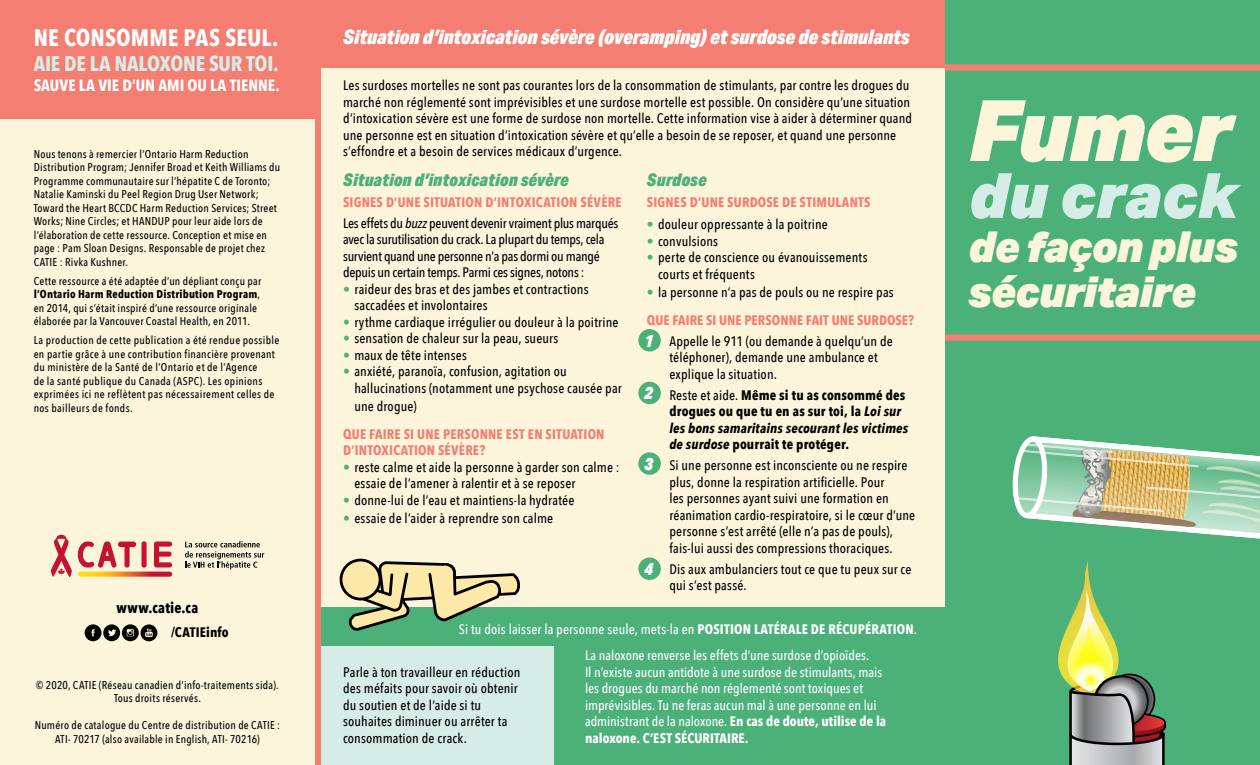
<style>
.page{position:relative;width:1260px;height:765px;background:#fcf5dc}
.page>*{position:absolute;margin:0;border:0;box-sizing:border-box;transform-origin:0 0}
.t1{font:italic 900 85px "Aktiv Grotesk";letter-spacing:-.025em;color:#fcf5dc}
.t2{font:italic 900 62.5px "Aktiv Grotesk";letter-spacing:.005em;color:#d6ede7}
.t3{font:italic 900 42.5px/45px "Aktiv Grotesk";letter-spacing:-.025em;color:#fcf5dc}
.t4{font:700 23.75px "Avenir Next Condensed";letter-spacing:.005em;color:#fff}
.t5{font:700 21.25px "Avenir Next Condensed";letter-spacing:-.01em;color:#d6ede7}
.t6{font:italic 900 20px "Aktiv Grotesk Cd";letter-spacing:.005em;color:#fff}
.t7{font:italic 900 17.5px "Aktiv Grotesk Cd";letter-spacing:.015em;color:#4cb179}
.t8{font:italic 900 17.5px "Aktiv Grotesk Cd";color:#fff}
.t9{font:700 16.25px "Avenir Next Condensed";color:#fff}
.t10{font:700 15px "Avenir Next Condensed";letter-spacing:.02em;color:#000}
.t11{font:500 13.75px/16.5px "Avenir Next Condensed";letter-spacing:.01em;color:#000}
.t12{font:500 13.75px/16.5px "Avenir Next Condensed";color:#fff}
.t13{font:500 13.75px/16.5px "Avenir Next Condensed";letter-spacing:-.02em;color:#000}
.t14{font:700 13.75px/16.5px "Avenir Next Condensed";letter-spacing:.015em;color:#f47e71}
.t15{font:700 13.75px/16.5px "Avenir Next Condensed";letter-spacing:.01em;color:#000}
.t16{font:500 11.25px/13.5px "Avenir Next Condensed";letter-spacing:.025em;color:#000}
.s1{font-weight:700}
.s2{font-style:italic}
.s3{color:#4cb179}
.s4{font-weight:500;color:#4cb179}
.s5{font-weight:500}
</style>
<div class="page">
<div style="left:945px;top:0;width:315px;height:765px;background:#4cb179"></div>
<div style="left:318px;top:608px;width:627px;height:157px;background:#4cb179"></div>
<div style="left:318px;top:647px;width:236px;height:118px;background:#d6ede7"></div>
<div style="left:0;top:0;width:315px;height:118px;background:#f47e71"></div>
<div style="left:315px;top:0;width:630px;height:68px;background:#f47e71"></div>
<div style="left:945px;top:334px;width:315px;height:7px;background:#f47e71"></div>
<div style="left:945px;top:64px;width:315px;height:7px;background:#f47e71"></div>
<div style="left:315px;top:62px;width:6px;height:703px;background:#f47e71"></div>
<svg style="left:85px;top:624px;width:72px;height:17px"></svg>
<svg style="left:1058px;top:561px;width:108px;height:204px"></svg>
<svg style="left:1012px;top:436px;width:248px;height:103px"></svg>
<svg style="left:154px;top:542px;width:18px;height:25px"></svg>
<div style="left:141px;top:541px;width:6px;height:27px;background:#c41230;border-radius:3px"></div>
<svg style="left:78px;top:572px;width:94px;height:5px"></svg>
<svg style="left:78px;top:541px;width:58px;height:27px"></svg>
<svg style="left:51px;top:535px;width:21px;height:42px"></svg>
<svg style="left:185px;top:541px;width:79px;height:28px"></svg>
<svg style="left:338px;top:558px;width:181px;height:73px"></svg>
<div style="left:638px;top:329px;width:23px;height:23px;background:#4cb179;border-radius:50%"></div>
<div style="left:638px;top:382px;width:23px;height:22px;background:#4cb179;border-radius:50%"></div>
<div style="left:638px;top:452px;width:23px;height:23px;background:#4cb179;border-radius:50%"></div>
<div style="left:638px;top:557px;width:23px;height:23px;background:#4cb179;border-radius:50%"></div>
<p class="t4" style="left:34px;top:23px;width:246px">NE CONSOMME PAS SEUL.</p>
<p class="t5" style="left:34px;top:50px;width:247px">AIE DE LA NALOXONE SUR TOI.</p>
<p class="t9" style="left:34px;top:76px;width:248px">SAUVE LA VIE D’UN AMI OU LA TIENNE.</p>
<p class="t16" style="left:34px;top:147px;width:248px">Nous tenons à remercier l’Ontario Harm Reduction Distribution Program; Jennifer Broad et Keith Williams du Programme communautaire sur l’hépatite C de Toronto; Natalie Kaminski du Peel Region Drug User Network; Toward the Heart BCCDC Harm Reduction Services; Street Works; Nine Circles; et HANDUP pour leur aide lors de l’élaboration de cette ressource. Conception et mise en page : Pam Sloan Designs. Responsable de projet chez CATIE : Rivka Kushner.</p>
<p class="t16" style="left:34px;top:274px;width:229px">Cette ressource a été adaptée d’un dépliant conçu par <span class="s1">l’Ontario Harm Reduction Distribution Program</span>, en 2014, qui s’était inspiré d’une ressource originale élaborée par la Vancouver Coastal Health, en 2011.</p>
<p class="t16" style="left:34px;top:334px;width:247px">La production de cette publication a été rendue possible en partie grâce à une contribution financière provenant du ministère de la Santé de l’Ontario et de l’Agence<br>de la santé publique du Canada (ASPC). Les opinions exprimées ici ne reflètent pas nécessairement celles de nos bailleurs de fonds.</p>
<p class="t10" style="left:117px;top:599px;width:83px">www.catie.ca</p>
<p class="t15" style="left:171px;top:624px;width:59px">/CATIEinfo</p>
<p class="t16" style="left:36px;top:678px;width:244px;text-align:center">© 2020, CATIE (Réseau canadien d’info-traitements sida).<br>Tous droits réservés.</p>
<p class="t16" style="left:35px;top:718px;width:247px;text-align:center">Numéro de catalogue du Centre de distribution de CATIE :<br>ATI- 70217 (also available in English, ATI- 70216)</p>
<p class="t6" style="left:343px;top:24px;width:568px">Situation d’intoxication sévère (overamping) et surdose de stimulants</p>
<p class="t11" style="left:343px;top:77px;width:571px">Les surdoses mortelles ne sont pas courantes lors de la consommation de stimulants, par contre les drogues du marché non réglementé sont imprévisibles et une surdose mortelle est possible. On considère qu’une situation d’intoxication sévère est une forme de surdose non mortelle. Cette information vise à aider à déterminer quand une personne est en situation d’intoxication sévère et qu’elle a besoin de se reposer, et quand une personne s’effondre et a besoin de services médicaux d’urgence.</p>
<p class="t7" style="left:343px;top:168px;width:227px">Situation d’intoxication sévère</p>
<p class="t14" style="left:343px;top:194px;width:280px">SIGNES D’UNE SITUATION D’INTOXICATION SÉVÈRE</p>
<p class="t13" style="left:343px;top:215px;width:277px">Les effets du <span class="s2">buzz</span> peuvent devenir vraiment plus marqués avec la surutilisation du crack. La plupart du temps, cela survient quand une personne n’a pas dormi ou mangé depuis un certain temps. Parmi ces signes, notons :</p>
<p class="t11" style="left:354px;top:281px;width:236px;text-indent:-11px"><span class="s3">•</span> raideur des bras et des jambes et contractions saccadées et involontaires</p>
<p class="t11" style="left:343px;top:314px;width:277px"><span class="s3">•</span> rythme cardiaque irrégulier ou douleur à la poitrine</p>
<p class="t11" style="left:343px;top:330px;width:217px"><span class="s3">•</span> sensation de chaleur sur la peau, sueurs</p>
<p class="t11" style="left:343px;top:347px;width:125px"><span class="s3">•</span> maux de tête intenses</p>
<p class="t11" style="left:354px;top:363px;width:269px;text-indent:-11px"><span class="s3">•</span> anxiété, paranoïa, confusion, agitation ou hallucinations (notamment une psychose causée par</p>
<p class="t11" style="left:354px;top:398px;width:64px">une drogue)</p>
<p class="t14" style="left:343px;top:425px;width:263px">QUE FAIRE SI UNE PERSONNE EST EN SITUATION<br>D’INTOXICATION SÉVÈRE?</p>
<p class="t11" style="left:354px;top:458px;width:267px;text-indent:-11px"><span class="s3">•</span> reste calme et aide la personne à garder son calme : essaie de l’amener à ralentir et à se reposer</p>
<p class="t11" style="left:343px;top:491px;width:233px"><span class="s3">•</span> donne-lui de l’eau et maintiens-la hydratée</p>
<p class="t11" style="left:343px;top:509px;width:212px"><span class="s3">•</span> essaie de l’aider à reprendre son calme</p>
<p class="t7" style="left:647px;top:169px;width:61px">Surdose</p>
<p class="t14" style="left:647px;top:194px;width:225px">SIGNES D’UNE SURDOSE DE STIMULANTS</p>
<p class="t11" style="left:647px;top:216px;width:183px"><span class="s3">•</span> douleur oppressante à la poitrine</p>
<p class="t11" style="left:647px;top:233px;width:73px"><span class="s3">•</span> convulsions</p>
<p class="t11" style="left:658px;top:249px;width:211px;text-indent:-11px"><span class="s3">•</span> perte de conscience ou évanouissements courts et fréquents</p>
<p class="t11" style="left:647px;top:284px;width:248px"><span class="s3">•</span> la personne n’a pas de pouls ou ne respire pas</p>
<p class="t14" style="left:647px;top:311px;width:269px">QUE FAIRE SI UNE PERSONNE FAIT UNE SURDOSE?</p>
<p class="t11" style="left:669px;top:332px;width:225px;text-indent:-22px"><span class="s3">1.</span> Appelle le 911 (ou demande à quelqu’un de téléphoner), demande une ambulance et explique la situation.</p>
<p class="t15" style="left:669px;top:386px;width:240px;text-indent:-22px"><span class="s4">1.</span> <span class="s5">Reste et aide.</span> Même si tu as consommé des drogues ou que tu en as sur toi, la <span class="s2">Loi sur les bons samaritains secourant les victimes de surdose</span> pourrait te protéger.</p>
<p class="t11" style="left:669px;top:457px;width:247px;text-indent:-22px"><span class="s3">1.</span> Si une personne est inconsciente ou ne respire plus, donne la respiration artificielle. Pour<br>les personnes ayant suivi une formation en réanimation cardio-respiratoire, si le cœur d’une personne s’est arrêté (elle n’a pas de pouls), fais-lui aussi des compressions thoraciques.</p>
<p class="t11" style="left:669px;top:560px;width:244px;text-indent:-22px"><span class="s3">1.</span> Dis aux ambulanciers tout ce que tu peux sur ce qui s’est passé.</p>
<p class="t8" style="left:645px;top:329px;width:10px">1</p>
<p class="t8" style="left:645px;top:382px;width:10px">2</p>
<p class="t8" style="left:645px;top:452px;width:10px">3</p>
<p class="t8" style="left:645px;top:558px;width:10px">4</p>
<p class="t12" style="left:459px;top:621px;width:460px">Si tu dois laisser la personne seule, mets-la en <span class="s1">POSITION LATÉRALE DE RÉCUPÉRATION</span>.</p>
<p class="t11" style="left:343px;top:663px;width:179px">Parle à ton travailleur en réduction des méfaits pour savoir où obtenir du soutien et de l’aide si tu souhaites diminuer ou arrêter ta consommation de crack.</p>
<p class="t12" style="left:585px;top:647px;width:303px">La naloxone renverse les effets d’une surdose d’opioïdes.<br>Il n’existe aucun antidote à une surdose de stimulants, mais les drogues du marché non réglementé sont toxiques et imprévisibles. Tu ne feras aucun mal à une personne en lui administrant de la naloxone. <span class="s1">En cas de doute, utilise de la naloxone. C’EST SÉCURITAIRE.</span></p>
<p class="t1" style="left:968px;top:75px;width:265px">Fumer</p>
<p class="t2" style="left:968px;top:155px;width:271px">du crack</p>
<p class="t3" style="left:968px;top:224px;width:271px">de façon plus sécuritaire</p>
</div>
